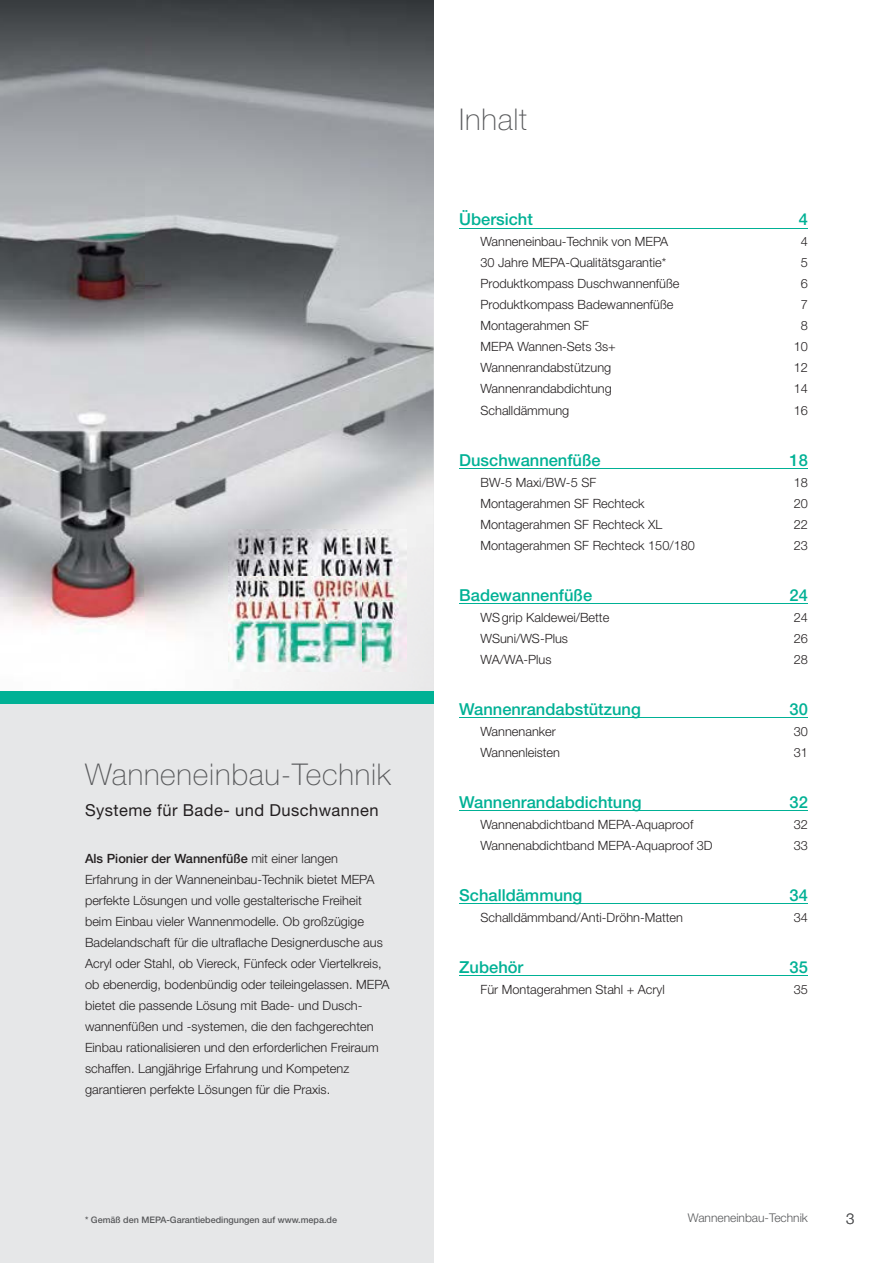
<style>
.page{position:relative;width:893px;height:1263px;background:#fff}
.page>*{position:absolute;margin:0;border:0;box-sizing:border-box;transform-origin:0 0}
.t1{font:100 30px "Helvetica Neue";letter-spacing:.025em;color:#58595b}
.t2{font:500 16.5px "Helvetica Neue";color:#00b195}
.t3{font:16.5px "Helvetica Neue";letter-spacing:.025em;color:#231f20}
.t4{font:300 15px "Helvetica Neue";color:#58595b}
.t5{font:300 12.75px/21px "Helvetica Neue";color:#231f20}
.t6{font:300 12px "Helvetica Neue";color:#58595b}
.t7{font:500 9px "Helvetica Neue";color:#58595b}
.s1{font-weight:500}
</style>
<div class="page">
<img style="left:145px;top:0;width:289px;height:548px">
<img style="left:0;top:0;width:145px;height:632px">
<div style="left:0;top:704px;width:434px;height:559px;background:#e6e7e8"></div>
<div style="left:0;top:691px;width:434px;height:12px;background:#00b195"></div>
<img style="left:228px;top:530px;width:178px;height:142px">
<hr style="left:459px;top:228px;width:349px;height:1px;background:#00b195">
<hr style="left:459px;top:468px;width:349px;height:1px;background:#00b195">
<hr style="left:459px;top:603px;width:349px;height:1px;background:#00b195">
<hr style="left:459px;top:717px;width:349px;height:1px;background:#00b195">
<hr style="left:459px;top:810px;width:349px;height:1px;background:#00b195">
<hr style="left:459px;top:903px;width:349px;height:1px;background:#00b195">
<hr style="left:459px;top:975px;width:349px;height:1px;background:#00b195">
<h1 class="t1" style="left:85px;top:757px;width:307px">Wanneneinbau-Technik</h1>
<p class="t3" style="left:85px;top:801px;width:295px">Systeme für Bade- und Duschwannen</p>
<p class="t5" style="left:85px;top:847px;width:306px"><span class="s1">Als Pionier der Wannenfüße</span> mit einer langen Erfahrung in der Wanneneinbau-Technik bietet MEPA perfekte Lösungen und volle gestalte rische Freiheit beim Einbau vieler Wannen modelle. Ob großzügige Badelandschaft für die ultraflache Designerdusche aus Acryl oder Stahl, ob Viereck, Fünfeck oder Viertelkreis, ob ebenerdig, bodenbündig oder teileingelassen. MEPA bietet die passende Lösung mit Bade- und Dusch&shy;wannenfüßen und -systemen, die den fachgerechten Einbau rationalisieren und den erforderlichen Freiraum schaffen. Langjährige Erfahrung und Kompetenz garantieren perfekte Lösungen für die Praxis.</p>
<p class="t7" style="left:85px;top:1215px;width:254px">* Gemäß den MEPA-Garantiebedingungen auf www.mepa.de</p>
<h1 class="t1" style="left:459px;top:102px;width:69px">Inhalt</h1>
<p class="t2" style="left:459px;top:210px;width:75px">Übersicht</p>
<p class="t2" style="left:799px;top:210px;width:11px">4</p>
<p class="t5" style="left:480px;top:231px;width:189px">Wanneneinbau-Technik von MEPA</p>
<p class="t5" style="left:801px;top:231px;width:9px">4</p>
<p class="t5" style="left:480px;top:252px;width:187px">30 Jahre MEPA-Qualitätsgarantie*</p>
<p class="t5" style="left:801px;top:252px;width:9px">5</p>
<p class="t5" style="left:480px;top:273px;width:201px">Produktkompass Duschwannenfüße</p>
<p class="t5" style="left:801px;top:273px;width:9px">6</p>
<p class="t5" style="left:480px;top:294px;width:194px">Produktkompass Badewannenfüße</p>
<p class="t5" style="left:801px;top:294px;width:9px">7</p>
<p class="t5" style="left:480px;top:315px;width:110px">Montagerahmen SF</p>
<p class="t5" style="left:801px;top:315px;width:9px">8</p>
<p class="t5" style="left:480px;top:336px;width:137px">MEPA Wannen-Sets 3s+</p>
<p class="t5" style="left:794px;top:336px;width:16px">10</p>
<p class="t5" style="left:480px;top:357px;width:132px">Wannenrandabstützung</p>
<p class="t5" style="left:794px;top:357px;width:16px">12</p>
<p class="t5" style="left:480px;top:378px;width:133px">Wannenrandabdichtung</p>
<p class="t5" style="left:794px;top:378px;width:16px">14</p>
<p class="t5" style="left:480px;top:399px;width:90px">Schalldämmung</p>
<p class="t5" style="left:794px;top:399px;width:16px">16</p>
<p class="t2" style="left:459px;top:450px;width:143px">Duschwannenfüße</p>
<p class="t2" style="left:790px;top:450px;width:20px">18</p>
<p class="t5" style="left:480px;top:471px;width:117px">BW-5 Maxi/BW-5 SF</p>
<p class="t5" style="left:794px;top:471px;width:16px">18</p>
<p class="t5" style="left:480px;top:492px;width:166px">Montagerahmen SF Rechteck</p>
<p class="t5" style="left:794px;top:492px;width:16px">20</p>
<p class="t5" style="left:480px;top:513px;width:183px">Montagerahmen SF Rechteck XL</p>
<p class="t5" style="left:794px;top:513px;width:16px">22</p>
<p class="t5" style="left:480px;top:534px;width:216px">Montagerahmen SF Rechteck 150/180</p>
<p class="t5" style="left:794px;top:534px;width:16px">23</p>
<p class="t2" style="left:459px;top:585px;width:134px">Badewannenfüße</p>
<p class="t2" style="left:790px;top:585px;width:20px">24</p>
<p class="t5" style="left:480px;top:606px;width:130px">WSgrip Kaldewei/Bette</p>
<p class="t5" style="left:794px;top:606px;width:16px">24</p>
<p class="t5" style="left:480px;top:627px;width:89px">WSuni/WS-Plus</p>
<p class="t5" style="left:794px;top:627px;width:16px">26</p>
<p class="t5" style="left:480px;top:648px;width:73px">WA/WA-Plus</p>
<p class="t5" style="left:794px;top:648px;width:16px">28</p>
<p class="t2" style="left:459px;top:699px;width:183px">Wannenrandabstützung</p>
<p class="t2" style="left:790px;top:699px;width:20px">30</p>
<p class="t5" style="left:480px;top:720px;width:77px">Wannenanker</p>
<p class="t5" style="left:794px;top:720px;width:16px">30</p>
<p class="t5" style="left:480px;top:741px;width:81px">Wannenleisten</p>
<p class="t5" style="left:794px;top:741px;width:16px">31</p>
<p class="t2" style="left:459px;top:792px;width:184px">Wannenrandabdichtung</p>
<p class="t2" style="left:790px;top:792px;width:20px">32</p>
<p class="t5" style="left:480px;top:813px;width:214px">Wannenabdichtband MEPA-Aquaproof</p>
<p class="t5" style="left:794px;top:813px;width:16px">32</p>
<p class="t5" style="left:480px;top:834px;width:234px">Wannenabdichtband MEPA-Aquaproof 3D</p>
<p class="t5" style="left:794px;top:834px;width:16px">33</p>
<p class="t2" style="left:459px;top:885px;width:125px">Schalldämmung</p>
<p class="t2" style="left:790px;top:885px;width:20px">34</p>
<p class="t5" style="left:480px;top:906px;width:204px">Schalldämmband/Anti-Dröhn-Matten</p>
<p class="t5" style="left:794px;top:906px;width:16px">34</p>
<p class="t2" style="left:459px;top:957px;width:66px">Zubehör</p>
<p class="t2" style="left:790px;top:957px;width:20px">35</p>
<p class="t5" style="left:480px;top:978px;width:186px">Für Montagerahmen Stahl + Acryl</p>
<p class="t5" style="left:794px;top:978px;width:16px">35</p>
<p class="t6" style="left:688px;top:1211px;width:122px">Wanneneinbau-Technik</p>
<p class="t4" style="left:846px;top:1209px;width:10px">3</p>
</div>
